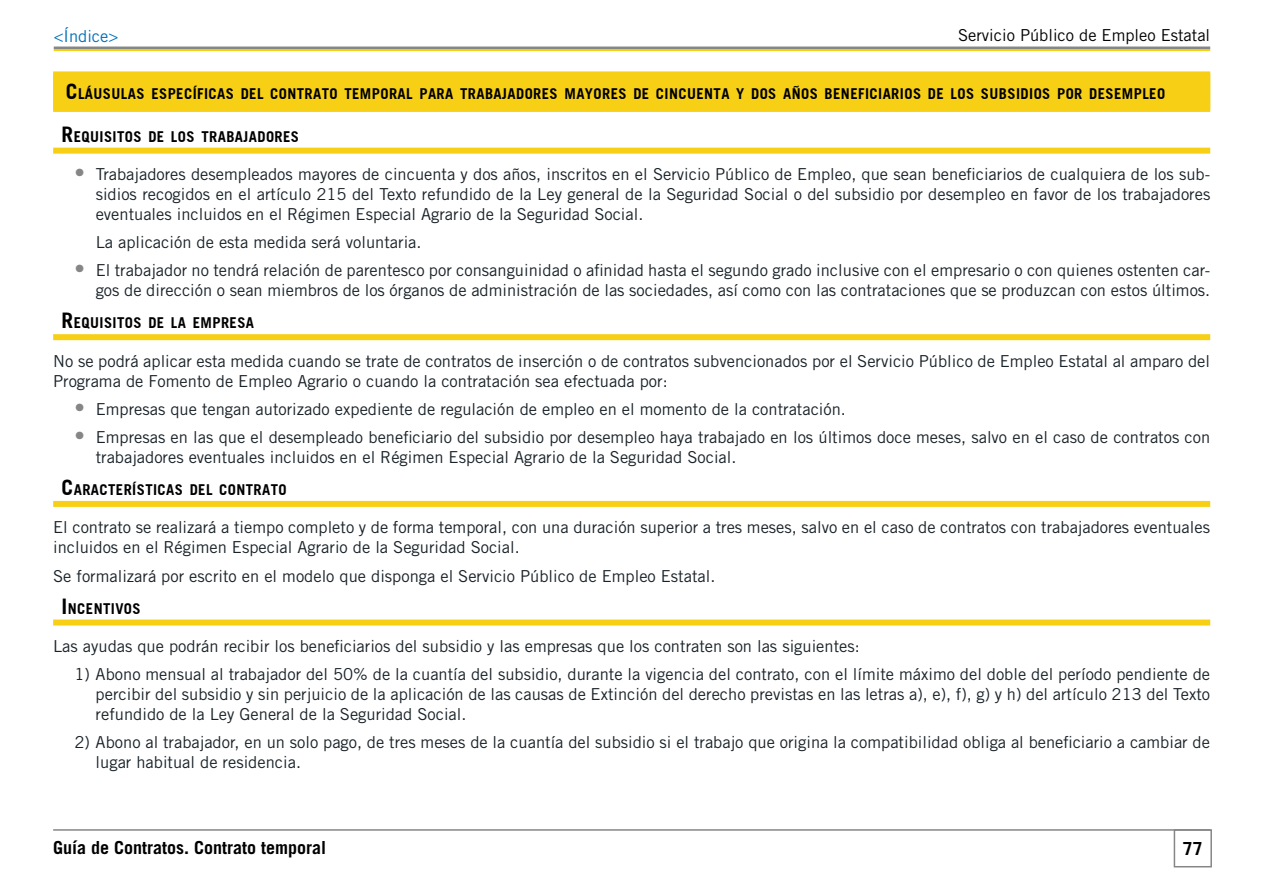
<style>
.page{position:relative;width:1263px;height:893px;background:#fff}
.page>*{position:absolute;margin:0;border:0;box-sizing:border-box;transform-origin:0 0}
.t1{font:700 18px "Trade Gothic LT Std";color:#000}
.t2{font:16.5px/19.8px "Trade Gothic LT Std";color:#192228}
.t3{font:16.5px "Trade Gothic LT Std";color:#000}
.t4{font:16.5px "Trade Gothic LT Std";color:#006fb7}
.t5{font:14.7px "Trade Gothic BD Bold";letter-spacing:.03em;color:#000}
.s1{font-size:21px}
.s2{font-size:21px;color:#848687}
</style>
<div class="page">
<div style="left:1174px;top:829px;width:38px;height:38px;border:2px solid #848687"></div>
<hr style="left:53px;top:829px;width:1157px;height:2px;background:#848687">
<hr style="left:54px;top:47px;width:1156px;height:3px;background:#848687">
<hr style="left:54px;top:50px;width:1156px;height:1px;background:#f7d016">
<div style="left:53px;top:71px;width:1157px;height:41px;background:#f7d016"></div>
<div style="left:53px;top:148px;width:1157px;height:6px;background:#f7d016"></div>
<div style="left:53px;top:334px;width:1157px;height:6px;background:#f7d016"></div>
<div style="left:53px;top:501px;width:1157px;height:6px;background:#f7d016"></div>
<div style="left:53px;top:619px;width:1157px;height:6px;background:#f7d016"></div>
<p class="t4" style="left:54px;top:26px;width:66px">&lt;Índice&gt;</p>
<p class="t3" style="left:958px;top:25px;width:254px">Servicio Público de Empleo Estatal</p>
<p class="t5" style="left:66px;top:85px;width:1101px"><span class="s1">C</span>LÁUSULAS ESPECÍFICAS DEL CONTRATO TEMPORAL PARA TRABAJADORES MAYORES DE CINCUENTA Y DOS AÑOS BENEFICIARIOS DE LOS SUBSIDIOS POR DESEMPLEO</p>
<p class="t5" style="left:62px;top:127px;width:239px"><span class="s1">R</span>EQUISITOS DE LOS TRABAJADORES</p>
<p class="t2" style="left:96px;top:164px;width:1116px;text-align:justify;text-indent:-21px"><span class="s2">•</span> Trabajadores desempleados mayores de cincuenta y dos años, inscritos en el Servicio Público de Empleo, que sean beneficiarios de cualquiera de los sub&shy;sidios recogidos en el artículo 215 del Texto refundido de la Ley general de la Seguridad Social o del subsidio por desempleo en favor de los trabajadores eventuales incluidos en el Régimen Especial Agrario de la Seguridad Social.</p>
<p class="t2" style="left:96px;top:232px;width:327px">La aplicación de esta medida será voluntaria.</p>
<p class="t2" style="left:74px;top:260px;width:1137px;text-align:right"><span class="s2">•</span> El trabajador no tendrá relación de parentesco por consanguinidad o afinidad hasta el segundo grado inclusive con el empresario o con quienes ostenten car&shy;gos de dirección o sean miembros de los órganos de administración de las sociedades, así como con las contrataciones que se produzcan con estos últimos.</p>
<p class="t5" style="left:62px;top:314px;width:194px"><span class="s1">R</span>EQUISITOS DE LA EMPRESA</p>
<p class="t2" style="left:53px;top:351px;width:1158px">No se podrá aplicar esta medida cuando se trate de contratos de inserción o de contratos subvencionados por el Servicio Público de Empleo Estatal al amparo del<br>Programa de Fomento de Empleo Agrario o cuando la contratación sea efectuada por:</p>
<p class="t2" style="left:74px;top:399px;width:773px"><span class="s2">•</span> Empresas que tengan autorizado expediente de regulación de empleo en el momento de la contratación.</p>
<p class="t2" style="left:96px;top:427px;width:1116px;text-indent:-21px"><span class="s2">•</span> Empresas en las que el desempleado beneficiario del subsidio por desempleo haya trabajado en los últimos doce meses, salvo en el caso de contratos con trabajadores eventuales incluidos en el Régimen Especial Agrario de la Seguridad Social.</p>
<p class="t5" style="left:62px;top:481px;width:227px"><span class="s1">C</span>ARACTERÍSTICAS DEL CONTRATO</p>
<p class="t2" style="left:53px;top:517px;width:1158px">El contrato se realizará a tiempo completo y de forma temporal, con una duración superior a tres meses, salvo en el caso de contratos con trabajadores eventuales incluidos en el Régimen Especial Agrario de la Seguridad Social.</p>
<p class="t2" style="left:53px;top:566px;width:664px">Se formalizará por escrito en el modelo que disponga el Servicio Público de Empleo Estatal.</p>
<p class="t5" style="left:62px;top:599px;width:81px"><span class="s1">I</span> NCENTIVOS</p>
<p class="t2" style="left:53px;top:636px;width:808px">Las ayudas que podrán recibir los beneficiarios del subsidio y las empresas que los contraten son las siguientes:</p>
<p class="t2" style="left:96px;top:664px;width:1116px;text-align:justify;text-indent:-21px">1) Abono mensual al trabajador del 50% de la cuantía del subsidio, durante la vigencia del contrato, con el límite máximo del doble del período pendiente de percibir del subsidio y sin perjuicio de la aplicación de las causas de Extinción del derecho previstas en las letras a), e), f), g) y h) del artículo 213 del Texto refundido de la Ley General de la Seguridad Social.</p>
<p class="t2" style="left:96px;top:732px;width:1116px;text-indent:-21px">2) Abono al trabajador, en un solo pago, de tres meses de la cuantía del subsidio si el trabajo que origina la compatibilidad obliga al beneficiario a cambiar de lugar habitual de residencia.</p>
<p class="t1" style="left:53px;top:837px;width:275px">Guía de Contratos. Contrato temporal</p>
<p class="t1" style="left:1183px;top:837px;width:22px">77</p>
</div>
